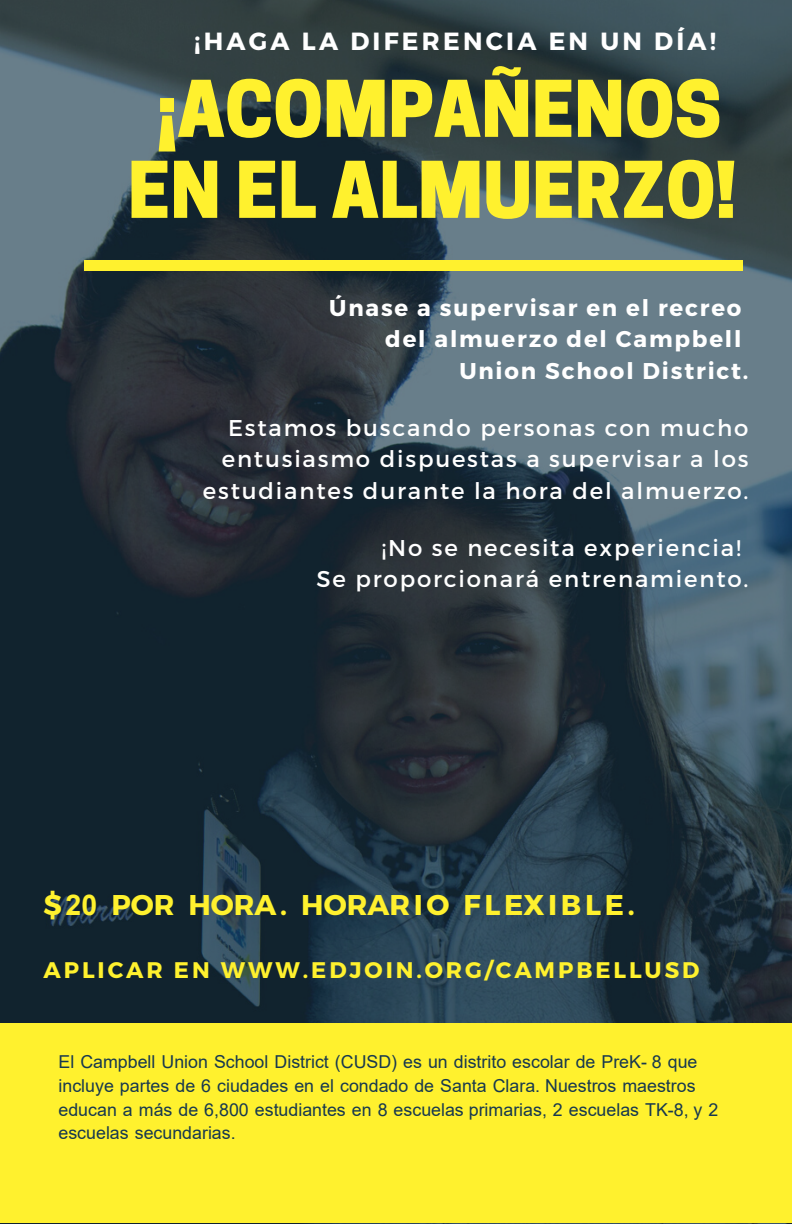
<style>
.page{position:relative;width:792px;height:1224px;background:#fff}
.page>*{position:absolute;margin:0;border:0;box-sizing:border-box;transform-origin:0 0}
.t1{font:800 73.2px "Cooper Hewitt";color:#fff12e}
.t2{font:700 28.6px "Montserrat";color:#fff12e}
.t3{font:700 24.8px "Montserrat";letter-spacing:.13em;color:#fff}
.t4{font:22.8px/31.6px "Montserrat";letter-spacing:.08em;color:#fff;text-align:right}
.t5{font:700 22.8px "Montserrat";letter-spacing:.08em;color:#fff}
.t6{font:700 22.6px "Montserrat";letter-spacing:.13em;color:#fff12e}
.t7{font:17.8px/23.6px "Arial";color:#17384f}
.s1{font-family:"Arial"}
</style>
<div class="page">
<img style="left:0;top:0;width:792px;height:1224px">
<div style="left:0;top:1023px;width:792px;height:199px;background:#fff12e"></div>
<div style="left:84px;top:260px;width:659px;height:11px;background:#fff12e"></div>
<p class="t3" style="left:194px;top:26px;width:523px">¡HAGA LA DIFERENCIA EN UN DÍA!</p>
<p class="t1" style="left:157px;top:82px;width:566px">¡ACOMPAÑENOS</p>
<p class="t1" style="left:128px;top:163px;width:610px">EN EL ALMUERZO!</p>
<p class="t5" style="left:329px;top:293px;width:414px">Únase a supervisar en el recreo</p>
<p class="t5" style="left:385px;top:324px;width:358px">del almuerzo del Campbell</p>
<p class="t5" style="left:459px;top:356px;width:291px">Union School District.</p>
<p class="t4" style="left:203px;top:411px;width:547px">Estamos buscando personas con mucho entusiasmo dispuestas a supervisar a los estudiantes durante la hora del almuerzo.</p>
<p class="t4" style="left:382px;top:531px;width:361px">¡No se necesita experiencia!</p>
<p class="t4" style="left:316px;top:562px;width:434px">Se proporcionará entrenamiento.</p>
<p class="t2" style="left:43px;top:886px;width:593px">$<span class="s1">20</span> POR HORA. HORARIO FLEXIBLE.</p>
<p class="t6" style="left:43px;top:955px;width:657px">APLICAR EN WWW.EDJOIN.ORG/CAMPBELLUSD</p>
<p class="t7" style="left:59px;top:1050px;width:661px">El Campbell Union School District (CUSD) es un distrito escolar de PreK- 8 que incluye partes de 6 ciudades en el condado de Santa Clara. Nuestros maestros educan a más de 6,800 estudiantes en 8 escuelas primarias, 2 escuelas TK-8, y 2 escuelas secundarias.</p>
</div>
